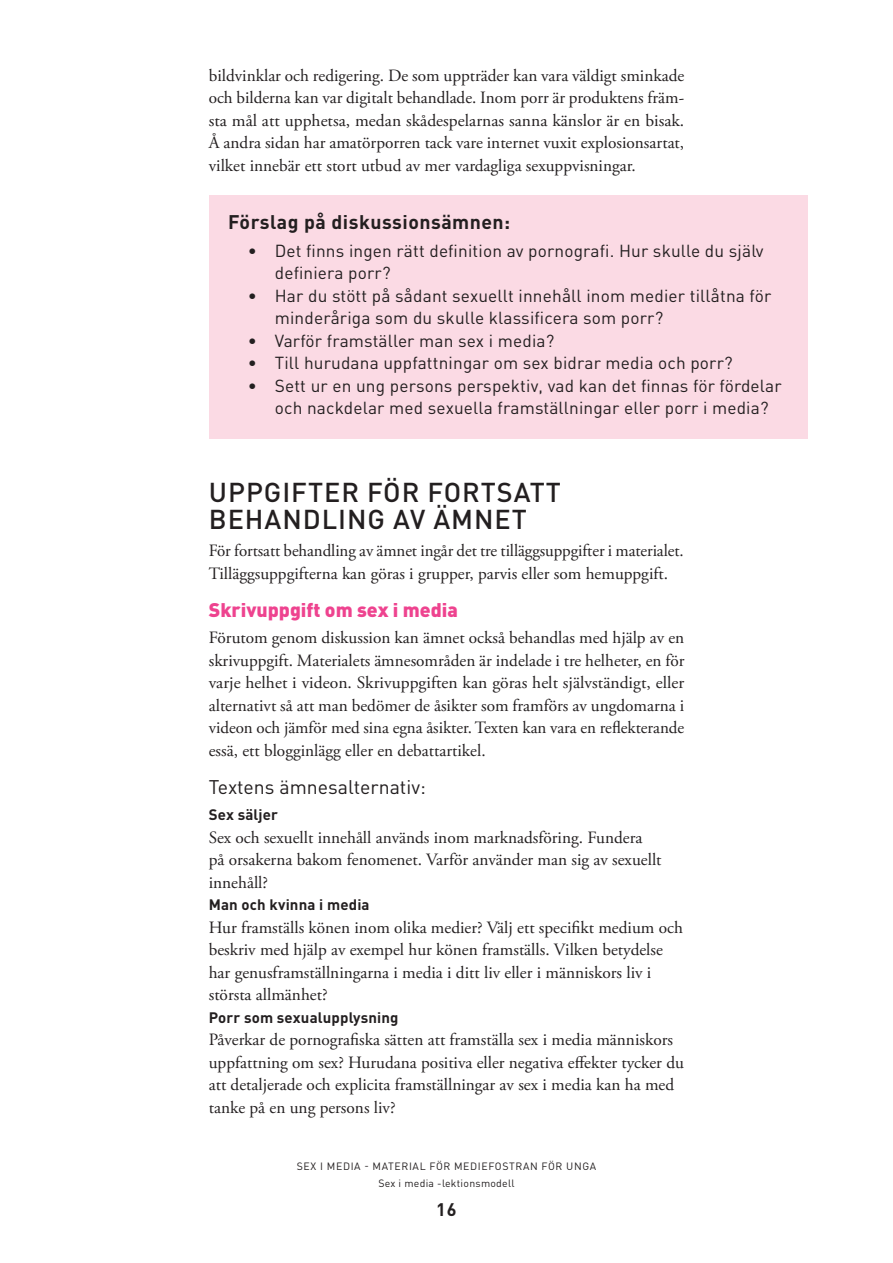
<style>
.page{position:relative;width:893px;height:1263px;background:#fff}
.page>*{position:absolute;margin:0;border:0;box-sizing:border-box;transform-origin:0 0}
.t1{font:500 27px/27px "DIN Pro";letter-spacing:.035em;color:#231f20}
.t2{font:700 19.5px "DIN Pro";letter-spacing:.025em;color:#231f20}
.t3{font:900 19.5px "DIN Pro";color:#ee438f}
.t4{font:19.5px "DIN Pro";color:#231f20}
.t5{font:700 18px "DIN Pro";color:#231f20}
.t6{font:17.25px/22.5px "Adobe Garamond Pro";color:#231f20}
.t7{font:17.25px/22.5px "DIN Pro";letter-spacing:.01em;color:#231f20}
.t8{font:700 15px "DIN Pro";letter-spacing:.01em;color:#231f20}
.t9{font:10.5px/16.5px "DIN Pro";letter-spacing:.06em;color:#231f20;text-align:center}
</style>
<div class="page">
<div style="left:209px;top:195px;width:627px;height:244px;background:#fbdae4"></div>
<div style="left:808px;top:136px;width:47px;height:332px;background:#fff"></div>
<p class="t6" style="left:209px;top:65px;width:477px;text-align:justify">bildvinklar och redigering. De som uppträder kan vara väldigt sminkade och bilderna kan var digitalt behandlade. Inom porr är produktens främ&shy;sta mål att upphetsa, medan skådespelarnas sanna känslor är en bisak.<br>Å andra sidan har amatörporren tack vare internet vuxit explosionsartat, vilket innebär ett stort utbud av mer vardagliga sexuppvisningar.</p>
<p class="t2" style="left:228px;top:208px;width:284px">Förslag på diskussionsämnen:</p>
<p class="t7" style="left:275px;top:238px;width:490px;text-indent:-27px">• Det finns ingen rätt definition av pornografi. Hur skulle du själv definiera porr?</p>
<p class="t7" style="left:275px;top:283px;width:498px;text-indent:-27px">• Har du stött på sådant sexuellt innehåll inom medier tillåtna för minderåriga som du skulle klassificera som porr?</p>
<p class="t7" style="left:248px;top:328px;width:308px">• Varför framställer man sex i media?</p>
<p class="t7" style="left:248px;top:351px;width:486px">• Till hurudana uppfattningar om sex bidrar media och porr?</p>
<p class="t7" style="left:275px;top:373px;width:508px;text-indent:-27px">• Sett ur en ung persons perspektiv, vad kan det finnas för fördelar och nackdelar med sexuella framställningar eller porr i media?</p>
<h1 class="t1" style="left:209px;top:477px;width:354px">UPPGI FTER FÖR FORTSATT<br>BEHANDLI NG AV ÄMNET</h1>
<p class="t6" style="left:209px;top:540px;width:476px">För fortsatt behandling av ämnet ingår det tre tilläggsuppgifter i materialet.<br>Tilläggsuppgifterna kan göras i grupper, parvis eller som hemuppgift.</p>
<p class="t3" style="left:209px;top:597px;width:251px">Skrivuppgift om sex i media</p>
<p class="t6" style="left:209px;top:627px;width:477px;text-align:justify">Förutom genom diskussion kan ämnet också behandlas med hjälp av en skrivuppgift. Materialets ämnesområden är indelade i tre helheter, en för varje helhet i videon. Skrivuppgiften kan göras helt självständigt, eller alternativt så att man bedömer de åsikter som framförs av ungdomarna i videon och jämför med sina egna åsikter. Texten kan vara en reflekterande essä, ett blogginlägg eller en debattartikel.</p>
<p class="t4" style="left:209px;top:774px;width:219px">Textens ämnesalternativ:</p>
<p class="t8" style="left:209px;top:805px;width:71px">Sex säljer</p>
<p class="t6" style="left:209px;top:827px;width:454px">Sex och sexuellt innehåll används inom marknadsföring. Fundera på orsakerna bakom fenomenet. Varför använder man sig av sexuellt innehåll?</p>
<p class="t8" style="left:209px;top:895px;width:162px">Man och kvinna i media</p>
<p class="t6" style="left:209px;top:917px;width:476px">Hur framställs könen inom olika medier? Välj ett specifikt medium och beskriv med hjälp av exempel hur könen framställs. Vilken betydelse har genusframställningarna i media i ditt liv eller i människors liv i största allmänhet?</p>
<p class="t8" style="left:209px;top:1007px;width:191px">Porr som sexualupplysning</p>
<p class="t6" style="left:209px;top:1029px;width:477px">Påverkar de pornografiska sätten att framställa sex i media människors uppfattning om sex? Hurudana positiva eller negativa effekter tycker du att detaljerade och explicita framställningar av sex i media kan ha med tanke på en ung persons liv?</p>
<p class="t9" style="left:297px;top:1158px;width:301px">Sex i media - Material för mediefostran för unga<br>Sex i media -lektionsmodell</p>
<p class="t5" style="left:436px;top:1197px;width:22px">16</p>
</div>
